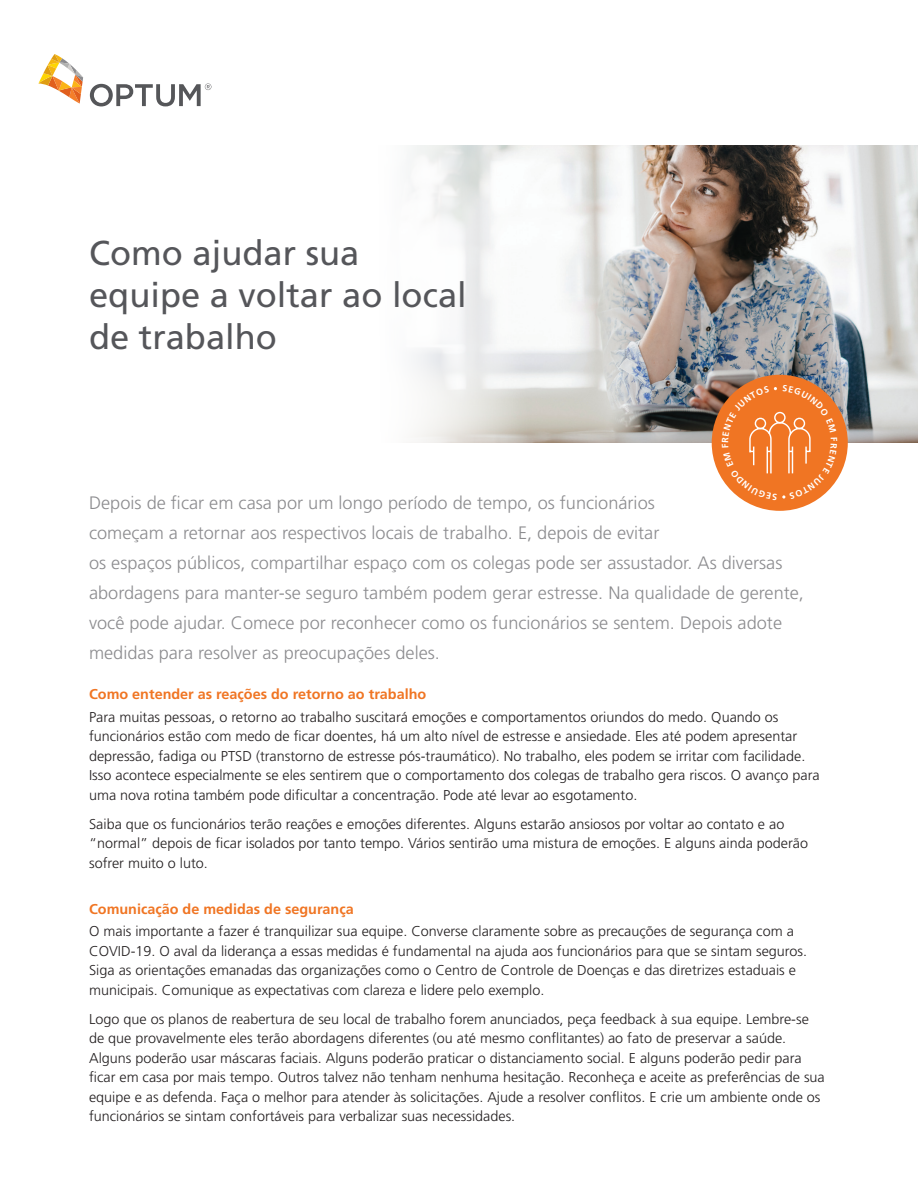
<style>
.page{position:relative;width:918px;height:1188px;background:#fff}
.page>*{position:absolute;margin:0;border:0;box-sizing:border-box;transform-origin:0 0}
.t1{font:34.5px/42px "Frutiger LT Std";color:#55565a}
.Body{font:300 18px/30px "Frutiger LT Std";color:#8c8c8f}
.Body-2{font:300 14.25px/19.5px "Frutiger LT Std";color:#231f20}
.Orange_Subheads{font:700 14.25px "Frutiger LT Std";color:#f07523}
</style>
<div class="page">
<svg style="left:38px;top:54px;width:45px;height:50px"></svg>
<svg style="left:90px;top:83px;width:121px;height:23px"></svg>
<img style="left:410px;top:146px;width:508px;height:297px">
<div style="left:712px;top:375px;width:136px;height:136px;background:#f07523;border-radius:50%"></div>
<svg style="left:722px;top:385px;width:115px;height:115px"></svg>
<p class="t1" style="left:89px;top:232px;width:379px">Como ajudar sua equipe a voltar ao local de trabalho</p>
<p class="Body" style="left:89px;top:488px;width:716px">Depois de ficar em casa por um longo período de tempo, os funcionários<br>começam a retornar aos respectivos locais de trabalho. E, depois de evitar<br>os espaços públicos, compartilhar espaço com os colegas pode ser assustador. As diversas abordagens para manter-se seguro também podem gerar estresse. Na qualidade de gerente, você pode ajudar. Comece por reconhecer como os funcionários se sentem. Depois adote medidas para resolver as preocupações deles.</p>
<p class="Orange_Subheads" style="left:89px;top:686px;width:339px">Como entender as reações do retorno ao trabalho</p>
<p class="Body-2" style="left:89px;top:707px;width:732px">Para muitas pessoas, o retorno ao trabalho suscitará emoções e comportamentos oriundos do medo. Quando os funcionários estão com medo de ficar doentes, há um alto nível de estresse e ansiedade. Eles até podem apresentar depressão, fadiga ou PTSD (transtorno de estresse pós-traumático). No trabalho, eles podem se irritar com facilidade.<br>Isso acontece especialmente se eles sentirem que o comportamento dos colegas de trabalho gera riscos. O avanço para uma nova rotina também pode dificultar a concentração. Pode até levar ao esgotamento.</p>
<p class="Body-2" style="left:89px;top:814px;width:721px">Saiba que os funcionários terão reações e emoções diferentes. Alguns estarão ansiosos por voltar ao contato e ao “normal” depois de ficar isolados por tanto tempo. Vários sentirão uma mistura de emoções. E alguns ainda poderão sofrer muito o luto.</p>
<p class="Orange_Subheads" style="left:89px;top:901px;width:266px">Comunicação de medidas de segurança</p>
<p class="Body-2" style="left:89px;top:922px;width:719px">O mais importante a fazer é tranquilizar sua equipe. Converse claramente sobre as precauções de segurança com a COVID-19. O aval da liderança a essas medidas é fundamental na ajuda aos funcionários para que se sintam seguros.<br>Siga as orientações emanadas das organizações como o Centro de Controle de Doenças e das diretrizes estaduais e municipais. Comunique as expectativas com clareza e lidere pelo exemplo.</p>
<p class="Body-2" style="left:89px;top:1009px;width:737px">Logo que os planos de reabertura de seu local de trabalho forem anunciados, peça feedback à sua equipe. Lembre-se de que provavelmente eles terão abordagens diferentes (ou até mesmo conflitantes) ao fato de preservar a saúde.<br>Alguns poderão usar máscaras faciais. Alguns poderão praticar o distanciamento social. E alguns poderão pedir para ficar em casa por mais tempo. Outros talvez não tenham nenhuma hesitação. Reconheça e aceite as preferências de sua equipe e as defenda. Faça o melhor para atender às solicitações. Ajude a resolver conflitos. E crie um ambiente onde os funcionários se sintam confortáveis para verbalizar suas necessidades.</p>
</div>
